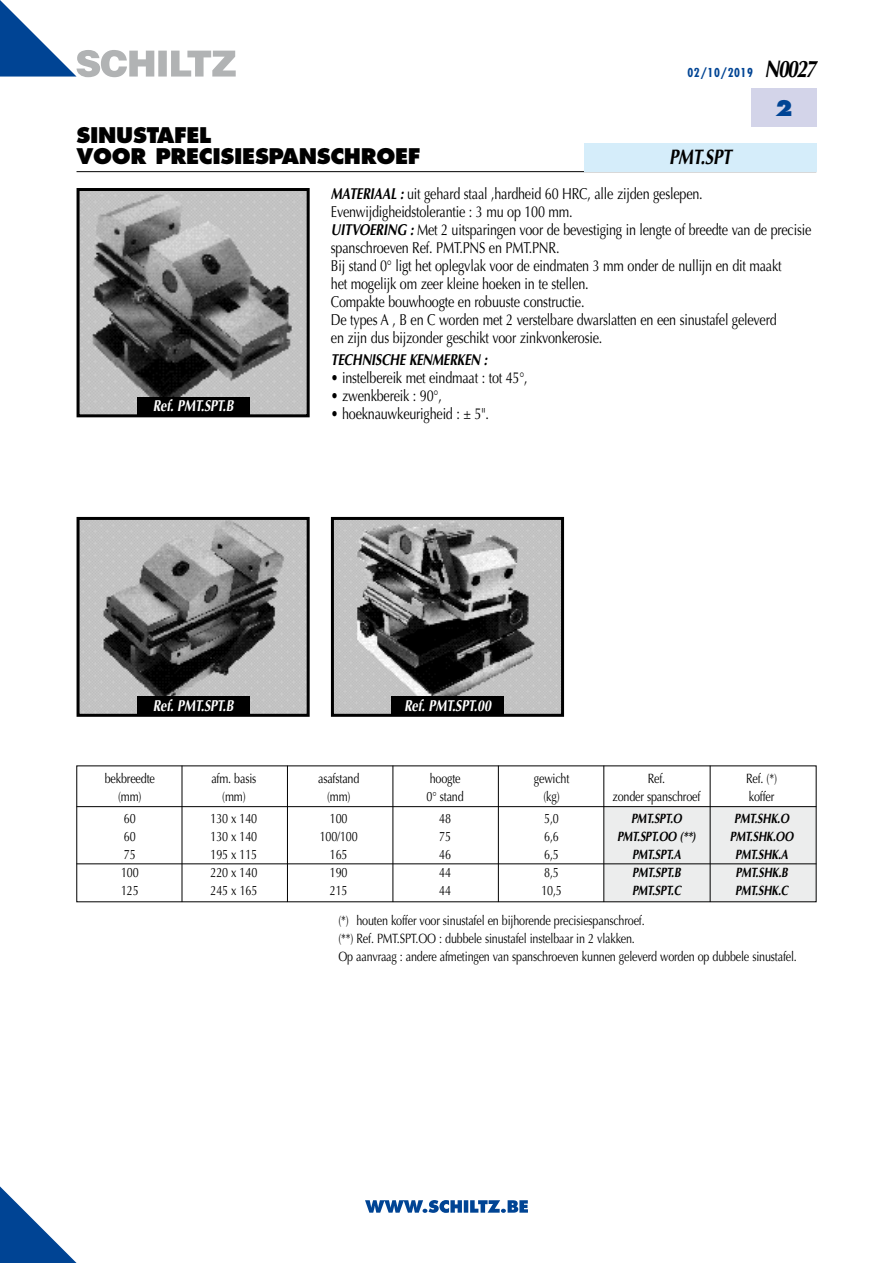
<style>
.page{position:relative;width:893px;height:1263px;background:#fff}
.page>*{position:absolute;margin:0;border:0;box-sizing:border-box;transform-origin:0 0}
.t1{font:800 21px/21px "Futura";letter-spacing:-.015em;color:#000}
.t2{font:italic 700 21px "Optima";letter-spacing:-.015em;color:#000;scale:.8 1}
.t3{font:800 21px "Futura";color:#004494}
.t4{font:15.75px/18px "Optima";letter-spacing:-.015em;color:#000;scale:.8 1}
.t5{font:italic 700 15.75px "Optima";letter-spacing:-.015em;color:#fff;scale:.8 1}
.t6{font:italic 700 15.75px "Optima";letter-spacing:-.015em;color:#000;scale:.8 1}
.t7{font:13.5px/18px "Optima";letter-spacing:-.015em;color:#000;scale:.8 1}
.t8{font:italic 700 13.5px "Optima";letter-spacing:-.015em;color:#000;scale:.8 1}
.t9{font:700 condensed 12px "Futura";letter-spacing:.05em;color:#004494}
.s1{font-family:"Optima";font-style:italic;font-stretch:normal;font-size:24px;color:#000}
.s2{font-weight:700;font-style:italic}
</style>
<div class="page">
<img style="left:335px;top:521px;width:225px;height:192px">
<div style="left:331px;top:517px;width:233px;height:200px;border:3px solid #000"></div>
<img style="left:81px;top:521px;width:225px;height:192px">
<div style="left:77px;top:517px;width:233px;height:200px;border:3px solid #000"></div>
<img style="left:81px;top:192px;width:225px;height:221px">
<div style="left:77px;top:188px;width:233px;height:229px;border:3px solid #000"></div>
<div style="left:604px;top:807px;width:211px;height:95px;background:#eceded"></div>
<hr style="left:77px;top:806px;width:739px;height:1px;background:#000">
<hr style="left:77px;top:863px;width:739px;height:1px;background:#000">
<hr style="left:604px;top:766px;width:1px;height:136px;background:#000">
<hr style="left:498px;top:766px;width:1px;height:136px;background:#000">
<hr style="left:393px;top:766px;width:1px;height:136px;background:#000">
<hr style="left:287px;top:766px;width:1px;height:136px;background:#000">
<hr style="left:182px;top:766px;width:1px;height:136px;background:#000">
<hr style="left:710px;top:766px;width:1px;height:136px;background:#000">
<div style="left:137px;top:397px;width:112px;height:19px;background:#000"></div>
<div style="left:391px;top:697px;width:113px;height:19px;background:#000"></div>
<div style="left:137px;top:697px;width:112px;height:19px;background:#000"></div>
<svg style="left:0;top:1186px;width:77px;height:77px"></svg>
<div style="left:751px;top:89px;width:65px;height:38px;background:#d3d4e9"></div>
<hr style="left:77px;top:171px;width:739px;height:1px;background:#000">
<svg style="left:0;top:0;width:236px;height:77px"></svg>
<svg style="left:365px;top:1200px;width:163px;height:13px"></svg>
<div style="left:584px;top:143px;width:232px;height:28px;background:#d5edfa"></div>
<p class="t9" style="left:687px;top:65px;width:130px">02/10/2019 <span class="s1">N0027</span></p>
<h1 class="t3" style="left:775px;top:95px;width:19px">2</h1>
<h1 class="t1" style="left:77px;top:125px;width:345px">SINUSTAFEL<br>VOOR PRECISIESPANSCHROEF</h1>
<p class="t4" style="left:331px;top:185px;width:602px"><span class="s2">MATERIAAL :</span> uit gehard staal ,hardheid 60 HRC, alle zijden geslepen.<br>Evenwijdigheidstolerantie : 3 mu op 100 mm.<br><span class="s2">UITVOERING :</span> Met 2 uitsparingen voor de bevestiging in lengte of breedte van de precisie spanschroeven Ref. PMT.PNS en PMT.PNR.<br>Bij stand 0° ligt het oplegvlak voor de eindmaten 3 mm onder de nullijn en dit maakt<br>het mogelijk om zeer kleine hoeken in te stellen.<br>Compakte bouwhoogte en robuuste constructie.<br>De types A , B en C worden met 2 verstelbare dwarslatten en een sinustafel geleverd<br>en zijn dus bijzonder geschikt voor zinkvonkerosie.</p>
<p class="t6" style="left:331px;top:351px;width:197px">TECHNISCHE KENMERKEN :</p>
<p class="t4" style="left:331px;top:369px;width:248px">• instelbereik met eindmaat : tot 45°,</p>
<p class="t4" style="left:331px;top:387px;width:140px">• zwenkbereik : 90°,</p>
<p class="t4" style="left:331px;top:405px;width:199px">• hoeknauwkeurigheid : ± 5".</p>
<h1 class="t2" style="left:669px;top:145px;width:79px">PMT.SPT</h1>
<p class="t5" style="left:153px;top:397px;width:102px">Ref. PMT.SPT.B</p>
<p class="t5" style="left:153px;top:696px;width:102px">Ref. PMT.SPT.B</p>
<p class="t5" style="left:404px;top:696px;width:110px">Ref. PMT.SPT.00</p>
<p class="t7" style="left:105px;top:770px;width:64px">bekbreedte</p>
<p class="t7" style="left:211px;top:770px;width:58px">afm. basis</p>
<p class="t7" style="left:318px;top:770px;width:53px">asafstand</p>
<p class="t7" style="left:430px;top:770px;width:40px">hoogte</p>
<p class="t7" style="left:534px;top:770px;width:46px">gewicht</p>
<p class="t7" style="left:648px;top:770px;width:23px">Ref.</p>
<p class="t7" style="left:746px;top:770px;width:40px">Ref. (*)</p>
<p class="t7" style="left:118px;top:788px;width:31px">(mm)</p>
<p class="t7" style="left:222px;top:788px;width:31px">(mm)</p>
<p class="t7" style="left:327px;top:788px;width:31px">(mm)</p>
<p class="t7" style="left:427px;top:788px;width:48px">0° stand</p>
<p class="t7" style="left:543px;top:788px;width:22px">(kg)</p>
<p class="t7" style="left:612px;top:788px;width:111px">zonder spanschroef</p>
<p class="t7" style="left:749px;top:788px;width:33px">koffer</p>
<p class="t7" style="left:124px;top:810px;width:16px">60</p>
<p class="t7" style="left:211px;top:810px;width:60px">130 x 140</p>
<p class="t7" style="left:330px;top:810px;width:24px">100</p>
<p class="t7" style="left:439px;top:810px;width:16px">48</p>
<p class="t7" style="left:544px;top:810px;width:20px">5,0</p>
<p class="t8" style="left:631px;top:811px;width:65px">PMT.SPT.O</p>
<p class="t8" style="left:734px;top:811px;width:70px">PMT.SHK.O</p>
<p class="t7" style="left:124px;top:828px;width:16px">60</p>
<p class="t7" style="left:211px;top:828px;width:60px">130 x 140</p>
<p class="t7" style="left:320px;top:828px;width:49px">100/100</p>
<p class="t7" style="left:439px;top:828px;width:16px">75</p>
<p class="t7" style="left:544px;top:828px;width:20px">6,6</p>
<p class="t8" style="left:617px;top:829px;width:100px">PMT.SPT.OO (**)</p>
<p class="t8" style="left:730px;top:829px;width:81px">PMT.SHK.OO</p>
<p class="t7" style="left:124px;top:846px;width:16px">75</p>
<p class="t7" style="left:211px;top:846px;width:60px">195 x 115</p>
<p class="t7" style="left:330px;top:846px;width:24px">165</p>
<p class="t7" style="left:439px;top:846px;width:16px">46</p>
<p class="t7" style="left:544px;top:846px;width:20px">6,5</p>
<p class="t8" style="left:632px;top:847px;width:63px">PMT.SPT.A</p>
<p class="t8" style="left:735px;top:847px;width:68px">PMT.SHK.A</p>
<p class="t7" style="left:121px;top:864px;width:24px">100</p>
<p class="t7" style="left:211px;top:864px;width:60px">220 x 140</p>
<p class="t7" style="left:330px;top:864px;width:24px">190</p>
<p class="t7" style="left:439px;top:864px;width:16px">44</p>
<p class="t7" style="left:544px;top:864px;width:20px">8,5</p>
<p class="t8" style="left:632px;top:865px;width:62px">PMT.SPT.B</p>
<p class="t8" style="left:735px;top:865px;width:67px">PMT.SHK.B</p>
<p class="t7" style="left:121px;top:882px;width:24px">125</p>
<p class="t7" style="left:211px;top:882px;width:60px">245 x 165</p>
<p class="t7" style="left:330px;top:882px;width:24px">215</p>
<p class="t7" style="left:439px;top:882px;width:16px">44</p>
<p class="t7" style="left:541px;top:882px;width:27px">10,5</p>
<p class="t8" style="left:632px;top:883px;width:63px">PMT.SPT.C</p>
<p class="t8" style="left:735px;top:883px;width:68px">PMT.SHK.C</p>
<p class="t7" style="left:338px;top:912px;width:575px">(*) houten koffer voor sinustafel en bijhorende precisiespanschroef.<br>(**) Ref. PMT.SPT.OO : dubbele sinustafel instelbaar in 2 vlakken.<br>Op aanvraag : andere afmetingen van spanschroeven kunnen geleverd worden op dubbele sinustafel.</p>
</div>
